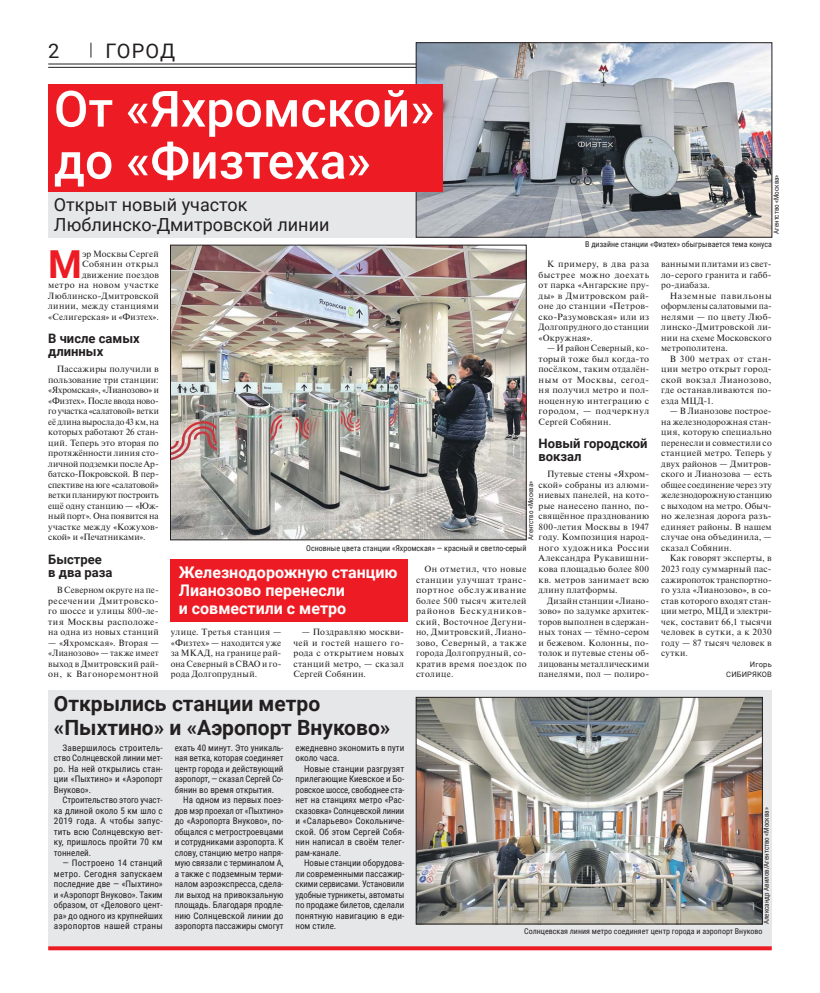
<style>
.page{position:relative;width:820px;height:993px;background:#fff}
.page>*{position:absolute;margin:0;border:0;box-sizing:border-box;transform-origin:0 0}
.t1{font:500 50px/52px "Roboto";color:#fff}
.t2{font:700 38.5px "Roboto";color:#ed1c24}
.t3{font:700 21px/24px "Roboto";color:#231f20}
.t4{font:20px "Roboto";letter-spacing:.045em;color:#231f20}
.t5{font:18px/20px "Roboto";color:#231f20}
.t6{font:700 16px/18px "Roboto";color:#fff}
.t7{font:700 13px/13px "Roboto";color:#231f20}
.t8{font:9px/10.5px "Newton C";letter-spacing:.03em;color:#231f20;text-align:justify}
.t9{font:9px/10.5px "Roboto Condensed";color:#231f20;text-align:justify}
.t10{font:8px "Roboto Condensed";color:#231f20}
.t11{font:7.5px/10.5px "Roboto";letter-spacing:.02em;color:#231f20;text-align:right}
.t12{font:7px "Roboto Condensed";color:#231f20}
</style>
<div class="page">
<svg style="left:91px;top:43px;width:1px;height:15px"></svg>
<hr style="left:48px;top:64px;width:723px;height:1px;background:#231f20">
<hr style="left:48px;top:67px;width:723px;height:1px;background:#231f20">
<div style="left:48px;top:192px;width:372px;height:45px;background:#e6e7e8"></div>
<div style="left:48px;top:690px;width:723px;height:258px;background:#e6e7e8"></div>
<svg style="left:48px;top:946px;width:723px;height:3px;background:#eb3038"></svg>
<img style="left:418px;top:45px;width:351px;height:190px">
<img style="left:172px;top:247px;width:352px;height:291px">
<div style="left:170px;top:245px;width:356px;height:295px;border:1px solid #231f20"></div>
<img style="left:418px;top:699px;width:342px;height:222px">
<div style="left:416px;top:697px;width:346px;height:226px;border:1px solid #231f20"></div>
<div style="left:48px;top:84px;width:394px;height:108px;background:#ed1c24"></div>
<div style="left:170px;top:558px;width:237px;height:63px;background:#ed1c24"></div>
<h3 class="t4" style="left:48px;top:39px;width:13px">2</h3>
<h3 class="t4" style="left:105px;top:39px;width:71px">ГОРОД</h3>
<h1 class="t1" style="left:54px;top:83px;width:382px">От «Яхромской» до «Физтеха»</h1>
<h3 class="t5" style="left:54px;top:195px;width:277px">Открыт новый участок<br>Люблинско-Дмитровской линии</h3>
<p class="t12" style="left:772px;top:234px;width:61px;rotate:-90deg">Агентство «Москва»</p>
<p class="t10" style="left:585px;top:239px;width:188px">В дизайне станции «Физтех» обыгрывается тема конуса</p>
<h2 class="t2" style="left:48px;top:242px;width:35px">М</h2>
<p class="t8" style="left:48px;top:249px;width:112px;text-align:right">эр Москвы Сергей<br>Собянин открыл движение поездов<br>метро на новом участке<br>Люб линско-Дмитровской линии, между станциями «Селигерская» и «Физтех».</p>
<h3 class="t7" style="left:48px;top:332px;width:93px">В числе самых длинных</h3>
<p class="t8" style="left:48px;top:365px;width:112px;text-indent:9px">Пассажиры получили в пользование три станции: «Яхромская», «Лианозово» и «Физтех». После ввода ново&shy;го участка «салатовой» ветки её длина выросла до 43 км, на которых работают 26 стан&shy;ций. Теперь это вторая по протяжённости линия сто&shy;личной подземки после Ар&shy;батско-Покровской. В пер&shy;спективе на юге «салатовой» ветки планируют построить ещё одну станцию — «Юж&shy;ный порт». Она появится на участке между «Кожухов&shy;ской» и «Печатниками».</p>
<h3 class="t7" style="left:48px;top:553px;width:66px">Быстрее<br>в два раза</h3>
<p class="t8" style="left:48px;top:585px;width:112px;text-indent:9px">В Северном округе на пе&shy;ресечении Дмитровско&shy;го шоссе и улицы 800-ле&shy;тия Москвы расположе&shy;на одна из новых станций</p>
<p class="t8" style="left:48px;top:638px;width:112px">— «Яхромская». Вторая — «Лианозово» — также имеет выход в Дмитровский рай&shy;он, к Вагоноремонтной</p>
<p class="t8" style="left:171px;top:627px;width:112px">улице. Третья станция — «Физтех» — находится уже за МКАД, на границе рай&shy;она Северный в СВАО и го&shy;рода Долгопрудный.</p>
<p class="t8" style="left:293px;top:627px;width:112px;text-indent:9px">— Поздравляю москви&shy;чей и гостей нашего го&shy;рода с открытием новых станций метро, — сказал Сергей Собянин.</p>
<p class="t8" style="left:538px;top:260px;width:112px;text-indent:9px">К примеру, в два раза быстрее можно доехать от парка «Ангарские пру&shy;ды» в Дмитровском рай&shy;оне до станции «Петров&shy;ско-Разумовская» или из Долгопрудного до станции «Окружная».</p>
<p class="t8" style="left:538px;top:344px;width:112px;text-indent:9px">— И район Северный, ко&shy;торый тоже был когда-то посёлком, таким отдалён&shy;ным от Москвы, сегод&shy;ня получил метро и пол&shy;ноценную интеграцию с городом, — подчеркнул Сергей Собянин.</p>
<h3 class="t7" style="left:538px;top:437px;width:110px">Новый городской вокзал</h3>
<p class="t8" style="left:538px;top:470px;width:112px;text-indent:9px">Путевые стены «Яхром&shy;ской» собраны из алюми&shy;ниевых панелей, на кото&shy;рые нанесено панно, по&shy;свящённое празднованию 800-летия Москвы в 1947 году. Композиция народ&shy;ного художника России Александра Рукавишни&shy;кова площадью более 800 кв. метров занимает всю длину платформы.</p>
<p class="t8" style="left:538px;top:596px;width:112px;text-indent:9px">Дизайн станции «Лиано&shy;зово» по задумке архитек&shy;торов выполнен в сдержан&shy;ных тонах — тёмно-сером и бежевом. Колонны, по&shy;толок и путевые стены об&shy;лицованы металлическими панелями, пол — полиро-</p>
<p class="t8" style="left:661px;top:260px;width:112px">ванными плитами из свет&shy;ло-серого гранита и габб&shy;ро-диабаза.</p>
<p class="t8" style="left:661px;top:291px;width:112px;text-indent:9px">Наземные павильоны оформлены салатовыми па&shy;нелями — по цвету Люб&shy;линско-Дмитровской ли&shy;нии на схеме Московского метрополитена.</p>
<p class="t8" style="left:661px;top:354px;width:112px;text-indent:9px">В 300 метрах от стан&shy;ции метро открыт город&shy;ской вокзал Лианозово, где останавливаются по&shy;езда МЦД-1.</p>
<p class="t8" style="left:661px;top:407px;width:112px;text-indent:9px">— В Лианозове построе&shy;на железнодорожная стан&shy;ция, которую специально перенесли и совместили со станцией метро. Теперь у двух районов — Дмитров&shy;ского и Лианозова — есть общее соединение через эту железнодорожную станцию с выходом на метро. Обыч&shy;но железная дорога разъ&shy;единяет районы. В нашем случае она объединила, — сказал Собянин.</p>
<p class="t8" style="left:661px;top:554px;width:112px;text-indent:9px">Как говорят эксперты, в 2023 году суммарный пас&shy;сажиропоток транспортно&shy;го узла «Лианозово», в со&shy;став которого входят стан&shy;ции метро, МЦД и электри&shy;чек, составит 66,1 тысячи человек в сутки, а к 2030 году — 87 тысяч человек в сутки.</p>
<p class="t11" style="left:726px;top:658px;width:47px">Игорь<br>СИБИРЯКОВ</p>
<p class="t12" style="left:526px;top:540px;width:61px;rotate:-90deg">Агентство «Москва»</p>
<p class="t10" style="left:306px;top:543px;width:221px">Основные цвета станции «Яхромская» — красный и светло-серый</p>
<p class="t8" style="left:416px;top:564px;width:112px;text-indent:9px">Он отметил, что новые станции улучшат транс&shy;портное обслуживание более 500 тысяч жителей районов Бескудников&shy;ский, Восточное Дегуни&shy;но, Дмитровский, Лиано&shy;зово, Северный, а также города Долгопрудный, со&shy;кратив время поездок по столице.</p>
<h3 class="t6" style="left:179px;top:563px;width:220px">Железнодорожную станцию<br>Лианозово перенесли<br>и совместили с метро</h3>
<h3 class="t3" style="left:54px;top:692px;width:338px">Открылись станции метро «Пыхтино» и «Аэропорт Внуково»</h3>
<p class="t9" style="left:54px;top:742px;width:110px;text-indent:9px">Завершилось строитель&shy;ство Солнцевской линии мет&shy;ро. На ней открылись стан&shy;ции «Пыхтино» и «Аэропорт Внуково».</p>
<p class="t9" style="left:54px;top:794px;width:110px;text-indent:9px">Строительство этого участ&shy;ка длиной около 5 км шло с 2019 года. А чтобы запус&shy;тить всю Солнцевскую вет&shy;ку, пришлось пройти 70 км тоннелей.</p>
<p class="t9" style="left:54px;top:857px;width:110px;text-indent:9px">— Построено 14 станций метро. Сегодня запускаем последние две — «Пыхтино» и «Аэропорт Внуково». Таким образом, от «Делового цент&shy;ра» до одного из крупнейших аэропортов нашей страны</p>
<p class="t9" style="left:175px;top:742px;width:110px">ехать 40 минут. Это уникаль&shy;ная ветка, которая соединяет центр города и действующий аэропорт, — сказал Сергей Со&shy;бянин во время открытия.</p>
<p class="t9" style="left:175px;top:794px;width:110px;text-indent:9px">На одном из первых поез&shy;дов мэр проехал от «Пыхтино» до «Аэропорта Внуково», по&shy;общался с метростроевцами и сотрудниками аэропорта. К слову, станцию метро напря&shy;мую связали с терминалом А, а также с подземным терми&shy;налом аэроэкспресса, сдела&shy;ли выход на привокзальную площадь. Благодаря продле&shy;нию Солнцевской линии до аэропорта пассажиры смогут</p>
<p class="t9" style="left:295px;top:742px;width:110px">ежедневно экономить в пути около часа.</p>
<p class="t9" style="left:295px;top:763px;width:110px;text-indent:9px">Новые станции разгрузят прилегающие Киевское и Бо&shy;ровское шоссе, свободнее ста&shy;нет на станциях метро «Рас&shy;сказовка» Солнцевской линии и «Саларьево» Сокольниче&shy;ской. Об этом Сергей Собя&shy;нин написал в своём телег&shy;рам-канале.</p>
<p class="t9" style="left:295px;top:857px;width:110px;text-indent:9px">Новые станции оборудова&shy;ли современными пассажир&shy;скими сервисами. Установили удобные турникеты, автоматы по продаже билетов, сделали понятную навигацию в еди&shy;ном стиле.</p>
<p class="t12" style="left:762px;top:923px;width:118px;rotate:-90deg">Александр Авилов/Агентство «Москва»</p>
<p class="t10" style="left:524px;top:926px;width:240px">Солнцевская линия метро соединяет центр города и аэропорт Внуково</p>
</div>
